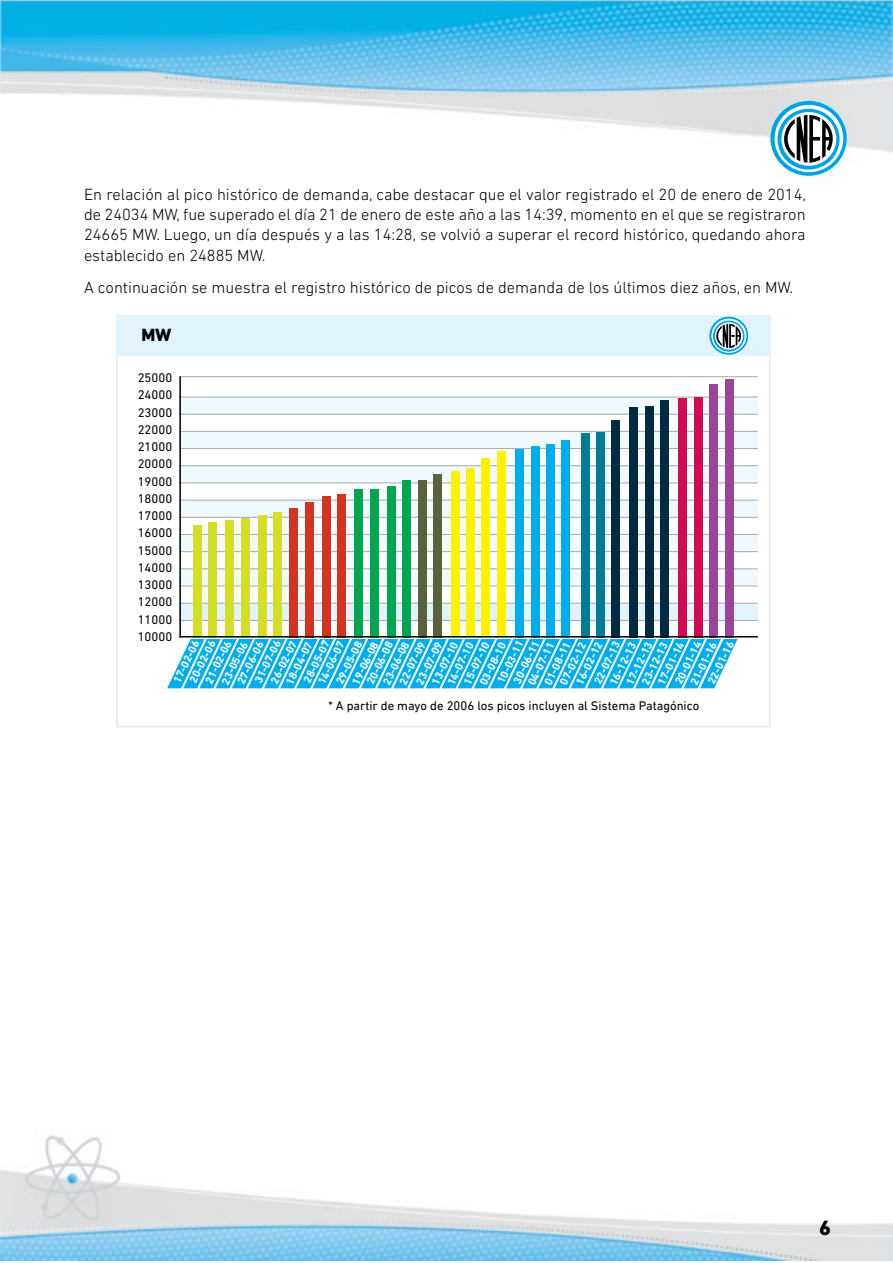
<style>
.page{position:relative;width:893px;height:1263px;background:#fff}
.page>*{position:absolute;margin:0;border:0;box-sizing:border-box;transform-origin:0 0}
.t1{font:800 21px "DIN Next LT Pro";color:#000}
.t2{font:800 18px "DIN Next LT Pro";color:#000}
.t3{font:300 16.5px/20.2px "DIN Next LT Pro";color:#000;text-align:justify}
.t4{font:12.75px/17.2px "DIN Next LT Pro";color:#000;text-align:justify}
.t5{font:700 11.25px/16px "DIN Next LT Pro";color:#fff}
</style>
<div class="page">
<img style="left:0;top:0;width:893px;height:1260px">
<svg style="left:770px;top:101px;width:77px;height:75px"></svg>
<svg style="left:774px;top:105px;width:69px;height:67px"></svg>
<svg style="left:777px;top:109px;width:63px;height:61px"></svg>
<svg style="left:781px;top:112px;width:55px;height:54px"></svg>
<svg style="left:784px;top:115px;width:54px;height:48px"></svg>
<div style="left:146px;top:228px;width:99px;height:38px;background:#fff"></div>
<div style="left:179px;top:569px;width:579px;height:17px;background:#eff9fe"></div>
<div style="left:179px;top:603px;width:579px;height:18px;background:#e1f4fd"></div>
<div style="left:179px;top:534px;width:579px;height:17px;background:#eff9fe"></div>
<div style="left:179px;top:500px;width:579px;height:18px;background:#eff9fe"></div>
<div style="left:179px;top:465px;width:579px;height:17px;background:#eff9fe"></div>
<div style="left:179px;top:432px;width:579px;height:17px;background:#eff9fe"></div>
<div style="left:179px;top:397px;width:579px;height:17px;background:#eff9fe"></div>
<div style="left:116px;top:315px;width:654px;height:41px;background:#e1f4fd"></div>
<hr style="left:180px;top:620px;width:578px;height:1px;background:#a8a9ac">
<hr style="left:180px;top:551px;width:578px;height:1px;background:#a8a9ac">
<hr style="left:181px;top:534px;width:577px;height:1px;background:#a8a9ac">
<hr style="left:180px;top:568px;width:578px;height:1px;background:#a8a9ac">
<hr style="left:180px;top:586px;width:578px;height:1px;background:#a8a9ac">
<hr style="left:180px;top:603px;width:578px;height:1px;background:#a8a9ac">
<hr style="left:180px;top:517px;width:578px;height:1px;background:#a8a9ac">
<hr style="left:181px;top:500px;width:577px;height:1px;background:#a8a9ac">
<hr style="left:179px;top:482px;width:579px;height:1px;background:#a8a9ac">
<hr style="left:179px;top:465px;width:579px;height:1px;background:#a8a9ac">
<hr style="left:180px;top:448px;width:578px;height:1px;background:#a8a9ac">
<hr style="left:179px;top:431px;width:579px;height:1px;background:#a8a9ac">
<hr style="left:179px;top:414px;width:579px;height:1px;background:#a8a9ac">
<hr style="left:179px;top:397px;width:579px;height:1px;background:#a8a9ac">
<hr style="left:179px;top:376px;width:579px;height:1px;background:#a8a9ac">
<hr style="left:179px;top:376px;width:2px;height:261px;background:#000">
<svg style="left:709px;top:317px;width:39px;height:38px"></svg>
<svg style="left:711px;top:319px;width:35px;height:34px"></svg>
<svg style="left:713px;top:321px;width:32px;height:31px"></svg>
<svg style="left:715px;top:322px;width:28px;height:28px"></svg>
<svg style="left:716px;top:324px;width:28px;height:24px"></svg>
<svg style="left:167px;top:639px;width:571px;height:49px;background:#2bbbf1"></svg>
<div style="left:193px;top:525px;width:9px;height:112px;background:#d4de25"></div>
<div style="left:209px;top:522px;width:8px;height:115px;background:#d4de25"></div>
<div style="left:225px;top:520px;width:9px;height:117px;background:#d4de25"></div>
<div style="left:289px;top:508px;width:9px;height:129px;background:#d3341f"></div>
<div style="left:354px;top:489px;width:9px;height:148px;background:#00a651"></div>
<div style="left:241px;top:518px;width:9px;height:119px;background:#d4de25"></div>
<div style="left:305px;top:502px;width:9px;height:135px;background:#d3341f"></div>
<div style="left:370px;top:489px;width:9px;height:148px;background:#00a651"></div>
<div style="left:258px;top:515px;width:9px;height:122px;background:#d4de25"></div>
<div style="left:322px;top:496px;width:9px;height:141px;background:#d3341f"></div>
<div style="left:387px;top:486px;width:9px;height:151px;background:#00a651"></div>
<div style="left:451px;top:471px;width:9px;height:166px;background:#fff200"></div>
<div style="left:515px;top:449px;width:9px;height:188px;background:#00aeef"></div>
<div style="left:418px;top:480px;width:9px;height:157px;background:#5a613e"></div>
<div style="left:482px;top:458px;width:8px;height:179px;background:#fff200"></div>
<div style="left:546px;top:444px;width:9px;height:193px;background:#00aeef"></div>
<div style="left:581px;top:433px;width:8px;height:204px;background:#007c94"></div>
<div style="left:629px;top:407px;width:9px;height:230px;background:#002b40"></div>
<div style="left:273px;top:512px;width:9px;height:125px;background:#d4de25"></div>
<div style="left:337px;top:494px;width:9px;height:143px;background:#d3341f"></div>
<div style="left:402px;top:480px;width:9px;height:157px;background:#00a651"></div>
<div style="left:466px;top:468px;width:9px;height:169px;background:#fff200"></div>
<div style="left:531px;top:446px;width:8px;height:191px;background:#00aeef"></div>
<div style="left:433px;top:474px;width:9px;height:163px;background:#5a613e"></div>
<div style="left:497px;top:451px;width:9px;height:186px;background:#fff200"></div>
<div style="left:561px;top:440px;width:9px;height:197px;background:#00aeef"></div>
<div style="left:612px;top:420px;width:8px;height:217px;background:#002b40"></div>
<div style="left:596px;top:432px;width:9px;height:205px;background:#007c94"></div>
<div style="left:645px;top:406px;width:8px;height:231px;background:#002b40"></div>
<div style="left:678px;top:398px;width:9px;height:239px;background:#d10b53"></div>
<div style="left:709px;top:384px;width:9px;height:253px;background:#9b459a"></div>
<div style="left:660px;top:400px;width:9px;height:237px;background:#002b40"></div>
<div style="left:694px;top:397px;width:8px;height:240px;background:#d10b53"></div>
<div style="left:725px;top:379px;width:8px;height:258px;background:#9b459a"></div>
<hr style="left:179px;top:636px;width:579px;height:1px;background:#000">
<p class="t3" style="left:84px;top:184px;width:723px">En relación al pico histórico de demanda, cabe destacar que el valor registrado el 20 de enero de 2014, de 24034 MW, fue superado el día 21 de enero de este año a las 14:39, momento en el que se registraron 24665 MW. Luego, un día después y a las 14:28, se volvió a superar el record histórico, quedando ahora establecido en 24885 MW.</p>
<p class="t3" style="left:84px;top:277px;width:711px">A continuación se muestra el registro histórico de picos de demanda de los últimos diez años, en MW.</p>
<p class="t2" style="left:141px;top:324px;width:32px">MW</p>
<p class="t4" style="left:138px;top:369px;width:36px">25000<br>24000<br>23000<br>22000<br>21000<br>20000<br>19000<br>18000<br>17000<br>16000<br>15000<br>14000<br>13000<br>12000<br>11000<br>10000</p>
<p class="t5" style="left:169px;top:679px;width:48px;rotate:-64deg">17-02-06</p>
<p class="t5" style="left:250px;top:679px;width:48px;rotate:-64deg">31-07-06</p>
<p class="t5" style="left:185px;top:679px;width:48px;rotate:-64deg">20-02-06</p>
<p class="t5" style="left:299px;top:679px;width:48px;rotate:-64deg">28-05-07</p>
<p class="t5" style="left:201px;top:679px;width:48px;rotate:-64deg">21-02-06</p>
<p class="t5" style="left:267px;top:679px;width:48px;rotate:-64deg">26-02-07</p>
<p class="t5" style="left:671px;top:680px;width:48px;rotate:-64deg">20-01-14</p>
<p class="t5" style="left:317px;top:673px;width:48px;text-indent:-8px;rotate:-64deg">14-06-07<br>29-05-08</p>
<p class="t5" style="left:233px;top:680px;width:48px;rotate:-64deg">27-06-06</p>
<p class="t5" style="left:703px;top:680px;width:48px;rotate:-64deg">22-01-16</p>
<p class="t5" style="left:349px;top:681px;width:54px;line-height:13px;text-align:center;rotate:-64deg">19-06-08<br>20-06-08</p>
<p class="t5" style="left:590px;top:680px;width:48px;rotate:-64deg">22-07-13</p>
<p class="t5" style="left:395px;top:680px;width:48px;rotate:-64deg">22-07-09</p>
<p class="t5" style="left:412px;top:680px;width:48px;rotate:-64deg">23-07-09</p>
<p class="t5" style="left:217px;top:680px;width:48px;rotate:-64deg">23-05-06</p>
<p class="t5" style="left:428px;top:680px;width:48px;rotate:-64deg">13-07-10</p>
<p class="t5" style="left:459px;top:680px;width:48px;rotate:-64deg">15-07-10</p>
<p class="t5" style="left:493px;top:679px;width:48px;rotate:-64deg">10-03-11</p>
<p class="t5" style="left:653px;top:681px;width:48px;rotate:-64deg">17-01-14</p>
<p class="t5" style="left:379px;top:681px;width:48px;rotate:-64deg">23-06-08</p>
<p class="t5" style="left:509px;top:679px;width:48px;rotate:-64deg">30-06-11</p>
<p class="t5" style="left:686px;top:681px;width:48px;rotate:-64deg">21-01-16</p>
<p class="t5" style="left:622px;top:681px;width:48px;rotate:-64deg">17-12-13</p>
<p class="t5" style="left:282px;top:681px;width:48px;rotate:-64deg">18-04-07</p>
<p class="t5" style="left:572px;top:681px;width:48px;rotate:-64deg">16-02-12</p>
<p class="t5" style="left:637px;top:681px;width:48px;rotate:-64deg">23-12-13</p>
<p class="t5" style="left:605px;top:681px;width:48px;rotate:-64deg">16-12-13</p>
<p class="t5" style="left:443px;top:681px;width:48px;rotate:-64deg">14-07-10</p>
<p class="t5" style="left:475px;top:681px;width:48px;rotate:-64deg">03-08-10</p>
<p class="t5" style="left:556px;top:681px;width:48px;rotate:-64deg">07-02-12</p>
<p class="t5" style="left:540px;top:681px;width:48px;rotate:-64deg">01-08-11</p>
<p class="t5" style="left:524px;top:681px;width:48px;rotate:-64deg">04-07-11</p>
<p class="t4" style="left:328px;top:697px;width:372px">* A partir de mayo de 2006 los picos incluyen al Sistema Patagónico</p>
<p class="t1" style="left:819px;top:1215px;width:13px">6</p>
</div>
